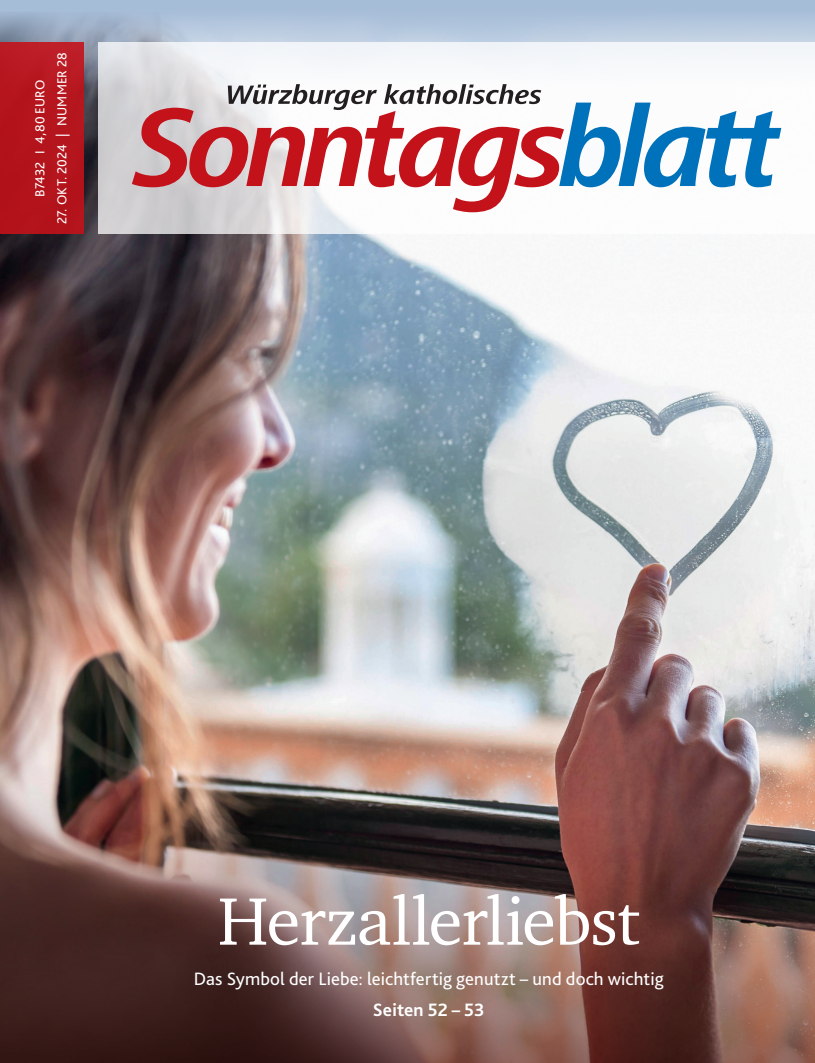
<style>
.page{position:relative;width:815px;height:1063px;background:#fff}
.page>*{position:absolute;margin:0;border:0;box-sizing:border-box;transform-origin:0 0}
.t1{font:68.75px "Charter BT Pro";letter-spacing:-.015em;color:#fff}
.t2{font:18.75px "Bliss Pro";letter-spacing:.005em;color:#fff}
.t3{font:700 18.75px "Bliss Pro";letter-spacing:.005em;color:#fff}
.t4{font:13.75px "Bliss Pro";letter-spacing:.005em;color:#fff}
</style>
<div class="page">
<img style="left:0;top:312px;width:815px;height:359px">
<img style="left:0;top:671px;width:815px;height:392px">
<img style="left:0;top:0;width:815px;height:312px">
<svg style="left:98px;top:43px;width:717px;height:191px"></svg>
<svg style="left:132px;top:108px;width:432px;height:104px"></svg>
<svg style="left:559px;top:103px;width:222px;height:84px"></svg>
<svg style="left:228px;top:84px;width:149px;height:26px"></svg>
<svg style="left:384px;top:84px;width:157px;height:20px"></svg>
<div style="left:0;top:43px;width:84px;height:191px;background:#b5141c"></div>
<p class="t4" style="left:31px;top:197px;width:118px;rotate:-90deg">B7432 I 4,80 EURO</p>
<p class="t4" style="left:53px;top:224px;width:174px;rotate:-90deg">27. OKT. 2024 | NUMMER 28</p>
<h1 class="t1" style="left:218px;top:877px;width:424px">Herzallerliebst</h1>
<p class="t2" style="left:194px;top:967px;width:471px">Das Symbol der Liebe: leichtfertig genutzt – und doch wichtig</p>
<p class="t3" style="left:373px;top:998px;width:113px">Seiten 52 – 53</p>
</div>
